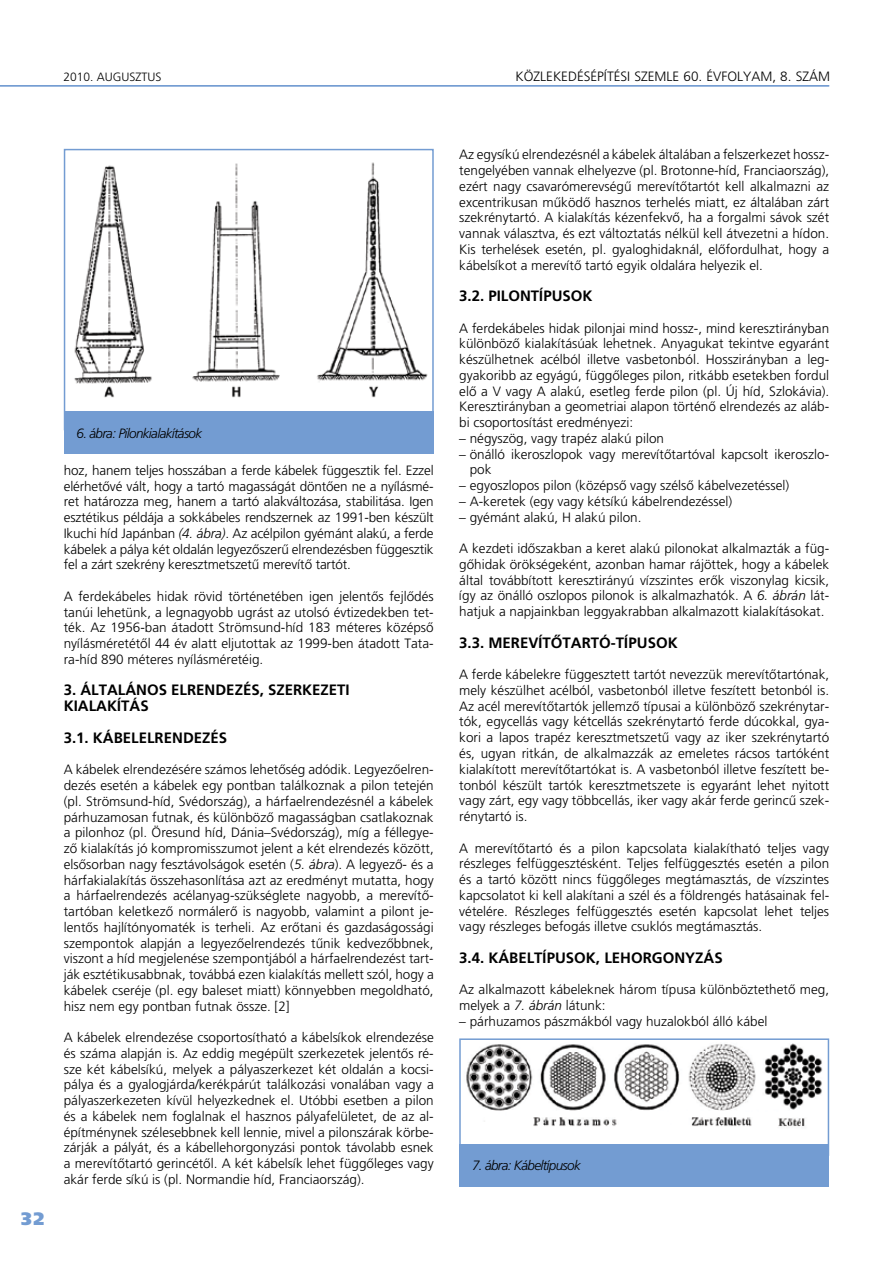
<style>
.page{position:relative;width:893px;height:1263px;background:#fff}
.page>*{position:absolute;margin:0;border:0;box-sizing:border-box;transform-origin:0 0}
.t1{font:900 18px "Frutiger H";color:#739cd2}
.t2{font:700 15px/15.8px "Frutiger H";color:#000}
.t3{font:300 13.5px/15.8px "Frutiger H";color:#000;text-align:justify}
.t4{font:italic 300 13.5px "Frutiger H";letter-spacing:-.05em;color:#000}
.t5{font:300 12px "Frutiger H";color:#000}
.s1{font-style:italic}
</style>
<div class="page">
<hr style="left:0;top:85px;width:829px;height:2px;background:#739cd2">
<img style="left:74px;top:162px;width:354px;height:236px">
<div style="left:64px;top:149px;width:370px;height:281px;border:2px solid #739cd2"></div>
<div style="left:64px;top:411px;width:370px;height:43px;background:#739cd2"></div>
<img style="left:466px;top:1043px;width:357px;height:84px">
<div style="left:459px;top:1038px;width:370px;height:118px;border:2px solid #739cd2"></div>
<div style="left:459px;top:1144px;width:370px;height:42px;background:#739cd2"></div>
<p class="t5" style="left:63px;top:70px;width:100px">2010. AUGUSZTUS</p>
<p class="t3" style="left:515px;top:69px;width:200px">KÖZLEKEDÉSÉPÍTÉSI SZEMLE 60. évfolyam</p>
<p class="t3" style="left:772px;top:69px;width:33px">, 8. szám</p>
<h1 class="t1" style="left:21px;top:1208px;width:13px">32</h1>
<p class="t4" style="left:77px;top:425px;width:127px">6. ábra: Pilonkialakítások</p>
<p class="t3" style="left:64px;top:462px;width:371px">hoz, hanem teljes hosszában a ferde kábelek függesztik fel. Ezzel elérhetôvé vált, hogy a tartó magasságát döntôen ne a nyílásmé&shy;ret határozza meg, hanem a tartó alakváltozása, stabilitása. Igen esztétikus példája a sokkábeles rendszernek az 1991-ben készült Ikuchi híd Japánban <span class="s1">(4. ábra)</span>. Az acélpilon gyémánt alakú, a ferde kábelek a pálya két oldalán legyezôszerû elrendezésben függesztik fel a zárt szekrény keresztmetszetû merevítô tartót.</p>
<p class="t3" style="left:64px;top:588px;width:371px">A ferdekábeles hidak rövid történetében igen jelentôs fejlôdés tanúi lehetünk, a legnagyobb ugrást az utolsó évtizedekben tet&shy;ték. Az 1956-ban átadott Strömsund-híd 183 méteres középsô nyílásméretétôl 44 év alatt eljutottak az 1999-ben átadott Tata&shy;ra-híd 890 méteres nyílásméretéig.</p>
<p class="t2" style="left:64px;top:682px;width:287px">3. ÁLTALÁNOS ELRENDEZÉS, SZERKEZETI<br>KIALAKÍTÁS</p>
<p class="t2" style="left:64px;top:729px;width:165px">3.1. KÁBELELRENDEZÉS</p>
<p class="t3" style="left:64px;top:762px;width:371px">A kábelek elrendezésére számos lehetôség adódik. Legyezôelren&shy;dezés esetén a kábelek egy pontban találkoznak a pilon tetején (pl. Strömsund-híd, Svédország), a hárfaelrendezésnél a kábelek párhuzamosan futnak, és különbözô magasságban csatlakoznak a pilonhoz (pl. Öresund híd, Dánia–Svédország), míg a féllegye&shy;zô kialakítás jó kompromisszumot jelent a két elrendezés között, elsôsorban nagy fesztávolságok esetén (<span class="s1">5. ábra</span>). A legyezô- és a hárfakialakítás összehasonlítása azt az eredményt mutatta, hogy a hárfaelrendezés acélanyag-szükséglete nagyobb, a merevítô&shy;tartóban keletkezô normálerô is nagyobb, valamint a pilont je&shy;lentôs hajlítónyomaték is terheli. Az erôtani és gazdaságossági szempontok alapján a legyezôelrendezés tûnik kedvezôbbnek, viszont a híd megjelenése szempontjából a hárfaelrendezést tart&shy;ják esztétikusabbnak, továbbá ezen kialakítás mellett szól, hogy a kábelek cseréje (pl. egy baleset miatt) könnyebben megoldható, hisz nem egy pontban futnak össze. [2]</p>
<p class="t3" style="left:64px;top:1029px;width:371px">A kábelek elrendezése csoportosítható a kábelsíkok elrendezése és száma alapján is. Az eddig megépült szerkezetek jelentôs ré&shy;sze két kábelsíkú, melyek a pályaszerkezet két oldalán a kocsi&shy;pálya és a gyalogjárda/kerékpárút találkozási vonalában vagy a pályaszerkezeten kívül helyezkednek el. Utóbbi esetben a pilon és a kábelek nem foglalnak el hasznos pályafelületet, de az al&shy;építménynek szélesebbnek kell lennie, mivel a pilonszárak körbe&shy;zárják a pályát, és a kábellehorgonyzási pontok távolabb esnek a merevítôtartó gerincétôl. A két kábelsík lehet függôleges vagy akár ferde síkú is (pl. Normandie híd, Franciaország).</p>
<p class="t3" style="left:459px;top:147px;width:371px">Az egysíkú elrendezésnél a kábelek általában a felszerkezet hossz&shy;tengelyében vannak elhelyezve (pl. Brotonne-híd, Franciaország), ezért nagy csavarómerevségû merevítôtartót kell alkalmazni az excentrikusan mûködô hasznos terhelés miatt, ez általában zárt szekrénytartó. A kialakítás kézenfekvô, ha a forgalmi sávok szét vannak választva, és ezt változtatás nélkül kell átvezetni a hídon.<br>Kis terhelések esetén, pl. gyaloghidaknál, elôfordulhat, hogy a kábelsíkot a merevítô tartó egyik oldalára helyezik el.</p>
<p class="t2" style="left:459px;top:288px;width:135px">3.2. PILONTÍPUSOK</p>
<p class="t3" style="left:459px;top:320px;width:371px">A ferdekábeles hidak pilonjai mind hossz-, mind keresztirányban különbözô kialakításúak lehetnek. Anyagukat tekintve egyaránt készülhetnek acélból illetve vasbetonból. Hosszirányban a leg&shy;gyakoribb az egyágú, függôleges pilon, ritkább esetekben fordul elô a V vagy A alakú, esetleg ferde pilon (pl. Új híd, Szlokávia).<br>Keresztirányban a geometriai alapon történô elrendezés az aláb&shy;bi csoportosítást eredményezi:</p>
<p class="t3" style="left:459px;top:430px;width:206px">– négyszög, vagy trapéz alakú pilon</p>
<p class="t3" style="left:470px;top:446px;width:361px;text-indent:-11px">– önálló ikeroszlopok vagy merevítôtartóval kapcsolt ikeroszlo&shy;pok</p>
<p class="t3" style="left:459px;top:478px;width:332px">– egyoszlopos pilon (középsô vagy szélsô kábelvezetéssel)</p>
<p class="t3" style="left:459px;top:493px;width:275px">– A-keretek (egy vagy kétsíkú kábelrendezéssel)</p>
<p class="t3" style="left:459px;top:509px;width:184px">– gyémánt alakú, H alakú pilon.</p>
<p class="t3" style="left:459px;top:541px;width:371px">A kezdeti idôszakban a keret alakú pilonokat alkalmazták a füg&shy;gôhidak örökségeként, azonban hamar rájöttek, hogy a kábelek által továbbított keresztirányú vízszintes erôk viszonylag kicsik, így az önálló oszlopos pilonok is alkalmazhatók. A <span class="s1">6. ábrán</span> lát&shy;hatjuk a napjainkban leggyakrabban alkalmazott kialakításokat.</p>
<p class="t2" style="left:459px;top:634px;width:220px">3.3. M EREVÍTÔTARTÓ-TÍPUSOK</p>
<p class="t3" style="left:459px;top:667px;width:371px">A ferde kábelekre függesztett tartót nevezzük merevítôtartónak, mely készülhet acélból, vasbetonból illetve feszített betonból is.<br>Az acél merevítôtartók jellemzô típusai a különbözô szekrénytar&shy;tók, egycellás vagy kétcellás szekrénytartó ferde dúcokkal, gya&shy;kori a lapos trapéz keresztmetszetû vagy az iker szekrénytartó és, ugyan ritkán, de alkalmazzák az emeletes rácsos tartóként kialakított merevítôtartókat is. A vasbetonból illetve feszített be&shy;tonból készült tartók keresztmetszete is egyaránt lehet nyitott vagy zárt, egy vagy többcellás, iker vagy akár ferde gerincû szek&shy;rénytartó is.</p>
<p class="t3" style="left:459px;top:840px;width:371px">A merevítôtartó és a pilon kapcsolata kialakítható teljes vagy részleges felfüggesztésként. Teljes felfüggesztés esetén a pilon és a tartó között nincs függôleges megtámasztás, de vízszintes kapcsolatot ki kell alakítani a szél és a földrengés hatásainak fel&shy;vételére. Részleges felfüggesztés esetén kapcsolat lehet teljes vagy részleges befogás illetve csuklós megtámasztás.</p>
<p class="t2" style="left:459px;top:949px;width:265px">3.4. KÁBELTÍPUSOK, LEHORGONYZÁS</p>
<p class="t3" style="left:459px;top:982px;width:371px">Az alkalmazott kábeleknek három típusa különböztethetô meg, melyek a <span class="s1">7. ábrán</span> látunk:</p>
<p class="t3" style="left:459px;top:1013px;width:310px">– párhuzamos pászmákból vagy huzalokból álló kábel</p>
<p class="t4" style="left:472px;top:1158px;width:110px">7. ábra: Kábeltípusok</p>
</div>
